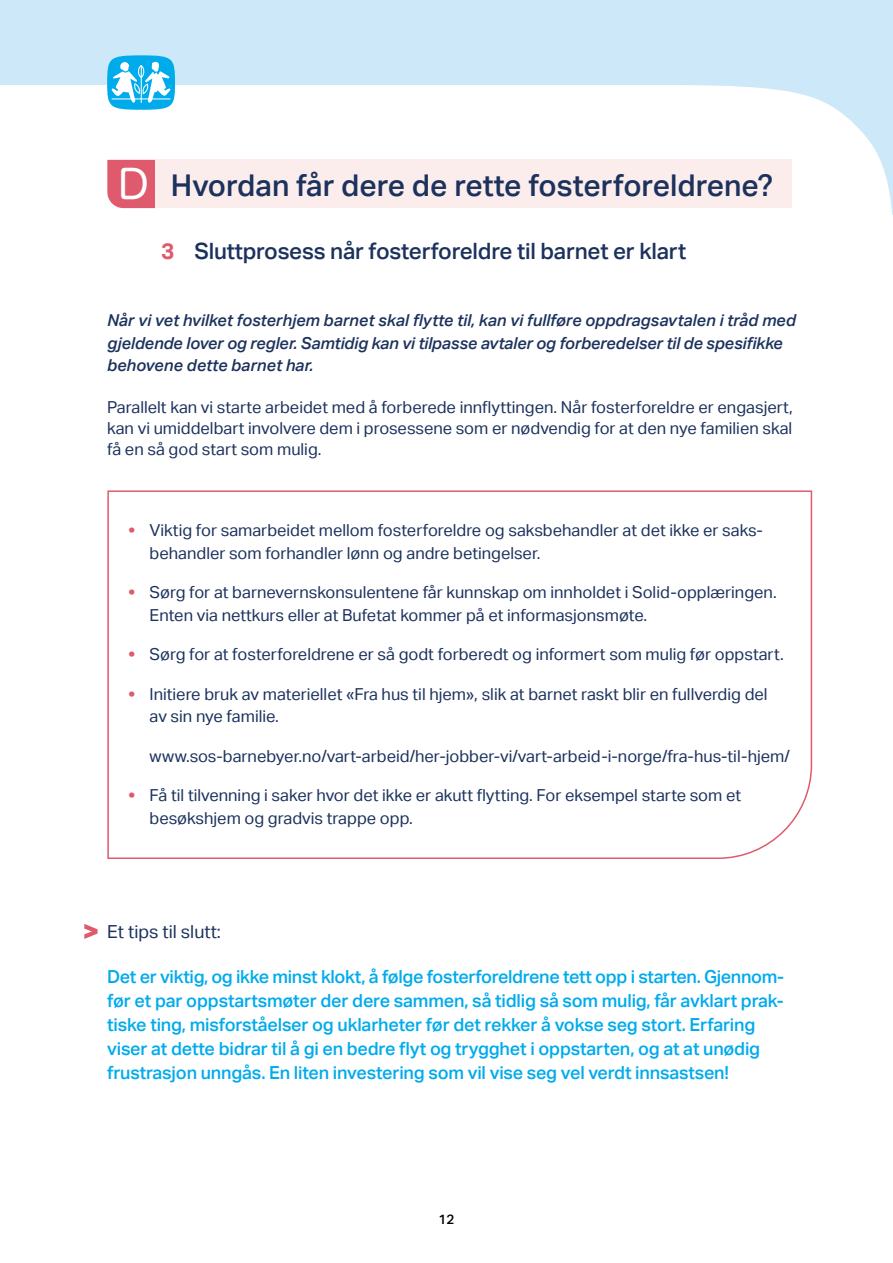
<style>
.page{position:relative;width:893px;height:1263px;background:#fff}
.page>*{position:absolute;margin:0;border:0;box-sizing:border-box;transform-origin:0 0}
.t1{font:500 30px "Aktiv Grotesk";color:#1c325d}
.t2{font:500 22.5px "Aktiv Grotesk";letter-spacing:-.01em;color:#1c325d}
.t3{font:500 18px/24px "Aktiv Grotesk";letter-spacing:-.01em;color:#00abec}
.t4{font:18px "Aktiv Grotesk";color:#1c325d}
.t5{font:16.5px/22.5px "Aktiv Grotesk";color:#1c325d}
.t6{font:italic 500 16.5px/22.5px "Aktiv Grotesk";letter-spacing:-.01em;color:#1c325d}
.t7{font:500 13.5px "Aktiv Grotesk";color:#000}
.s1{font-family:"Hira Maru Pro N W4";font-weight:400;font-size:40.5px;color:#fff}
.s2{font-weight:700;color:#de5a6c}
.s3{font-weight:800;color:#de5a6c}
</style>
<div class="page">
<div style="left:0;top:0;width:893px;height:215px;background:#cde8f8"></div>
<div style="left:0;top:85px;width:892px;height:130px;background:#fff"></div>
<svg style="left:107px;top:55px;width:68px;height:55px"></svg>
<div style="left:107px;top:160px;width:49px;height:48px;background:#de5a6c"></div>
<div style="left:156px;top:160px;width:636px;height:48px;background:#fbedec"></div>
<svg style="left:107px;top:490px;width:706px;height:369px"></svg>
<svg style="left:84px;top:924px;width:14px;height:15px"></svg>
<h1 class="t1" style="left:118px;top:168px;width:657px"><span class="s1">D</span> Hvordan får dere de rette fosterforeldrene?</h1>
<h2 class="t2" style="left:161px;top:238px;width:527px"><span class="s2">3</span> Sluttprosess når fosterforeldre til barnet er klart</h2>
<p class="t6" style="left:107px;top:309px;width:690px">Når vi vet hvilket fosterhjem barnet skal flytte til, kan vi fullføre oppdragsavtalen i tråd med gjeldende lover og regler. Samtidig kan vi tilpasse avtaler og forberedelser til de spesifikke behovene dette barnet har.</p>
<p class="t5" style="left:107px;top:397px;width:687px;line-height:21px;text-align:justify">Parallelt kan vi starte arbeidet med å forberede innflyttingen. Når fosterforeldre er engasjert, kan vi umiddelbart involvere dem i prosessene som er nødvendig for at den nye familien skal få en så god start som mulig.</p>
<p class="t5" style="left:150px;top:519px;width:615px;text-indent:-21px"><span class="s3">•</span> Viktig for samarbeidet mellom fosterforeldre og saksbehandler at det ikke er saks&shy;behandler som forhandler lønn og andre betingelser.</p>
<p class="t5" style="left:150px;top:581px;width:629px;text-indent:-21px"><span class="s3">•</span> Sørg for at barnevernskonsulentene får kunnskap om innholdet i Solid-opplæringen.<br>Enten via nettkurs eller at Bufetat kommer på et informasjonsmøte.</p>
<p class="t5" style="left:129px;top:643px;width:657px"><span class="s3">•</span> Sørg for at fosterforeldrene er så godt forberedt og informert som mulig før oppstart.</p>
<p class="t5" style="left:150px;top:683px;width:619px;text-indent:-21px"><span class="s3">•</span> Initiere bruk av materiellet «Fra hus til hjem», slik at barnet raskt blir en fullverdig del av sin nye familie.</p>
<p class="t5" style="left:150px;top:745px;width:642px">www.sos-barnebyer.no/vart-arbeid/her-jobber-vi/vart-arbeid-i-norge/fra-hus-til-hjem/</p>
<p class="t5" style="left:150px;top:784px;width:593px;text-indent:-21px"><span class="s3">•</span> Få til tilvenning i saker hvor det ikke er akutt flytting. For eksempel starte som et besøkshjem og gradvis trappe opp.</p>
<p class="t4" style="left:107px;top:922px;width:115px">Et tips til slutt:</p>
<p class="t3" style="left:107px;top:965px;width:678px">Det er viktig, og ikke minst klokt, å følge fosterforeldrene tett opp i starten. Gjennom&shy;før et par oppstartsmøter der dere sammen, så tidlig så som mulig, får avklart prak&shy;tiske ting, misforståelser og uklarheter før det rekker å vokse seg stort. Erfaring viser at dette bidrar til å gi en bedre flyt og trygghet i oppstarten, og at at unødig frustrasjon unngås. En liten investering som vil vise seg vel verdt innsastsen!</p>
<p class="t7" style="left:438px;top:1211px;width:17px">12</p>
</div>
